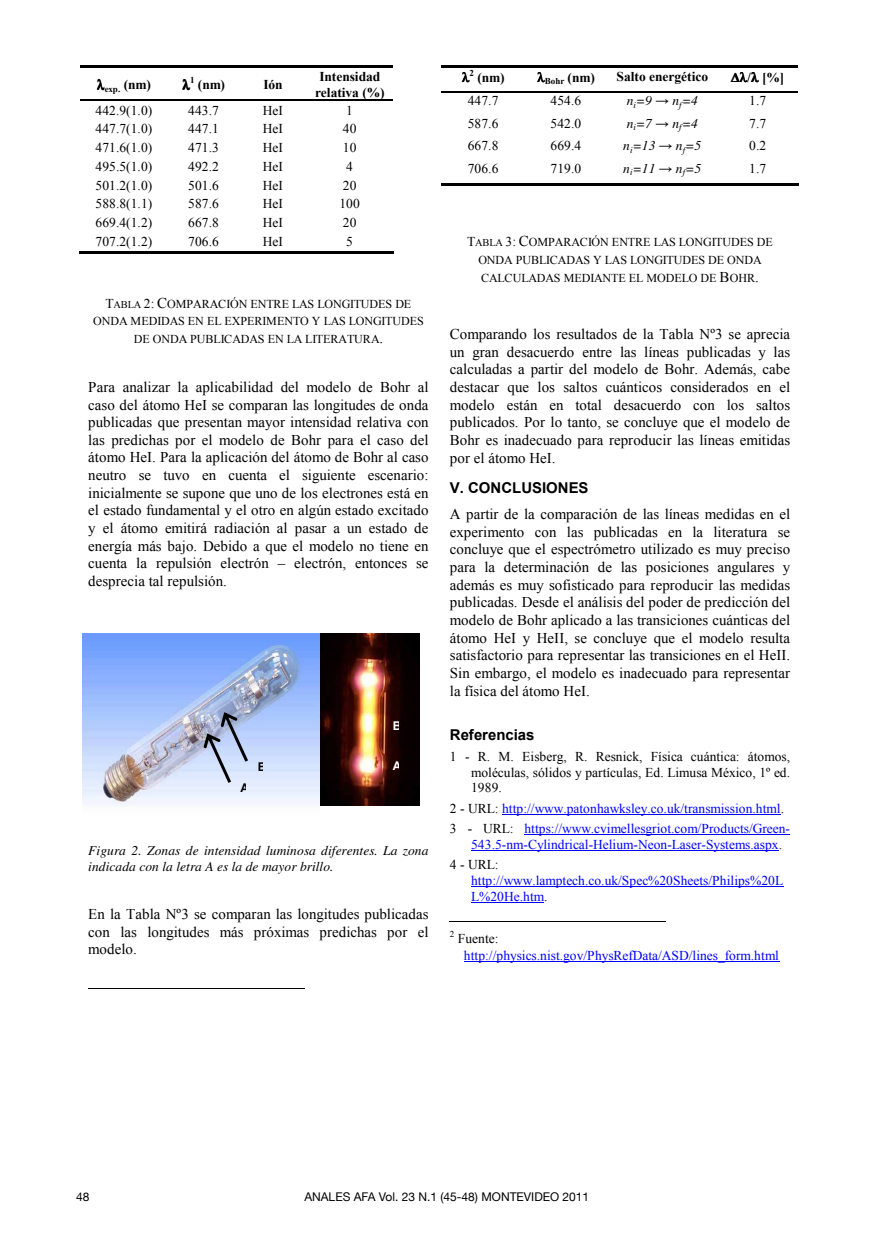
<style>
.page{position:relative;width:872px;height:1246px;background:#fff}
.page>*{position:absolute;margin:0;border:0;box-sizing:border-box;transform-origin:0 0}
.t1{font:15px/17.7px "Times New Roman";color:#000;text-align:justify}
.t2{font:700 15px "Arial";color:#000}
.t3{font:13.5px/15.9px "Times New Roman";letter-spacing:.005em;color:#000;text-align:justify}
.t4{font:13.5px/20.4px "Times New Roman";color:#00f}
.t5{font:italic 13.5px/15.9px "Times";color:#000}
.t6{font:700 13.5px/15.9px "Times New Roman";letter-spacing:-.005em;color:#000;text-align:center}
.t7{font:12px/17.7px "Times New Roman";letter-spacing:-.005em;color:#000;text-align:center}
.t8{font:12px "Helvetica Neue LT";color:#000}
.t9{font:700 12px "Arial";color:#000}
.t10{font:700 12px "Arial";color:#fff}
.t11{font:700 9px "Times New Roman";color:#000}
.s1{font-size:13.5px}
.s2{font-size:10.5px}
.s3{font-size:15px}
.s4{color:#000}
</style>
<div class="page">
<hr style="left:88px;top:988px;width:216px;height:1px;background:#000">
<hr style="left:502px;top:814px;width:278px;height:1px;background:#00f">
<hr style="left:524px;top:834px;width:266px;height:1px;background:#00f">
<hr style="left:471px;top:850px;width:307px;height:1px;background:#00f">
<hr style="left:471px;top:886px;width:312px;height:1px;background:#00f">
<hr style="left:471px;top:902px;width:73px;height:1px;background:#00f">
<hr style="left:450px;top:921px;width:216px;height:1px;background:#000">
<hr style="left:464px;top:961px;width:315px;height:1px;background:#00f">
<hr style="left:80px;top:66px;width:87px;height:2px;background:#000">
<hr style="left:169px;top:66px;width:70px;height:2px;background:#000">
<hr style="left:241px;top:66px;width:64px;height:2px;background:#000">
<hr style="left:308px;top:66px;width:85px;height:2px;background:#000">
<hr style="left:80px;top:100px;width:87px;height:1px;background:#000">
<hr style="left:169px;top:100px;width:70px;height:1px;background:#000">
<hr style="left:241px;top:100px;width:64px;height:1px;background:#000">
<hr style="left:307px;top:100px;width:86px;height:1px;background:#000">
<hr style="left:79px;top:252px;width:89px;height:2px;background:#000">
<hr style="left:169px;top:252px;width:71px;height:2px;background:#000">
<hr style="left:241px;top:252px;width:65px;height:2px;background:#000">
<hr style="left:307px;top:252px;width:86px;height:2px;background:#000">
<hr style="left:442px;top:66px;width:82px;height:2px;background:#000">
<hr style="left:526px;top:66px;width:81px;height:2px;background:#000">
<hr style="left:609px;top:66px;width:107px;height:2px;background:#000">
<hr style="left:718px;top:66px;width:79px;height:2px;background:#000">
<hr style="left:442px;top:91px;width:82px;height:2px;background:#000">
<hr style="left:525px;top:91px;width:82px;height:2px;background:#000">
<hr style="left:608px;top:91px;width:108px;height:2px;background:#000">
<hr style="left:718px;top:91px;width:79px;height:2px;background:#000">
<hr style="left:441px;top:183px;width:83px;height:2px;background:#000">
<hr style="left:526px;top:183px;width:81px;height:2px;background:#000">
<hr style="left:608px;top:183px;width:109px;height:2px;background:#000">
<hr style="left:718px;top:183px;width:80px;height:2px;background:#000">
<img style="left:319px;top:634px;width:101px;height:172px">
<img style="left:83px;top:634px;width:236px;height:172px">
<svg style="left:203px;top:712px;width:45px;height:71px;background:#a8b5cf"></svg>
<p class="t11" style="left:105px;top:82px;width:48px">exp. <sup>(nm)</sup></p>
<p class="t6" style="left:190px;top:76px;width:37px"><sup>1</sup> (nm)</p>
<p class="t6" style="left:263px;top:76px;width:21px">ión</p>
<p class="t6" style="left:315px;top:68px;width:71px">intensidad relativa (%)</p>
<p class="t3" style="left:95px;top:102px;width:58px">442.9(1.0)</p>
<p class="t3" style="left:188px;top:102px;width:32px">443.7</p>
<p class="t3" style="left:263px;top:102px;width:22px">HeI</p>
<p class="t3" style="left:346px;top:102px;width:8px">1</p>
<p class="t3" style="left:95px;top:121px;width:58px">447.7(1.0)</p>
<p class="t3" style="left:188px;top:121px;width:32px">447.1</p>
<p class="t3" style="left:263px;top:121px;width:22px">HeI</p>
<p class="t3" style="left:343px;top:121px;width:15px">40</p>
<p class="t3" style="left:95px;top:139px;width:58px">471.6(1.0)</p>
<p class="t3" style="left:188px;top:139px;width:32px">471.3</p>
<p class="t3" style="left:263px;top:139px;width:22px">HeI</p>
<p class="t3" style="left:343px;top:139px;width:15px">10</p>
<p class="t3" style="left:95px;top:158px;width:58px">495.5(1.0)</p>
<p class="t3" style="left:188px;top:158px;width:32px">492.2</p>
<p class="t3" style="left:263px;top:158px;width:22px">HeI</p>
<p class="t3" style="left:346px;top:158px;width:8px">4</p>
<p class="t3" style="left:95px;top:177px;width:58px">501.2(1.0)</p>
<p class="t3" style="left:188px;top:177px;width:32px">501.6</p>
<p class="t3" style="left:263px;top:177px;width:22px">HeI</p>
<p class="t3" style="left:343px;top:177px;width:15px">20</p>
<p class="t3" style="left:95px;top:196px;width:58px">588.8(1.1)</p>
<p class="t3" style="left:188px;top:196px;width:32px">587.6</p>
<p class="t3" style="left:263px;top:196px;width:22px">HeI</p>
<p class="t3" style="left:339px;top:196px;width:22px">100</p>
<p class="t3" style="left:95px;top:214px;width:58px">669.4(1.2)</p>
<p class="t3" style="left:188px;top:214px;width:32px">667.8</p>
<p class="t3" style="left:263px;top:214px;width:22px">HeI</p>
<p class="t3" style="left:343px;top:214px;width:15px">20</p>
<p class="t3" style="left:95px;top:234px;width:58px">707.2(1.2)</p>
<p class="t3" style="left:188px;top:234px;width:32px">706.6</p>
<p class="t3" style="left:263px;top:234px;width:22px">HeI</p>
<p class="t3" style="left:346px;top:234px;width:8px">5</p>
<p class="t7" style="left:93px;top:295px;width:332px"><span class="s1">T</span><span class="s2">ABLA</span> <span class="s1">2:</span> <span class="s3">C</span>OMPARACIÓN ENTRE LAS LONGITUDES DE<br>ONDA MEDIDAS EN EL EXPERIMENTO Y LAS LONGITUDES<br>DE ONDA PUBLICADAS EN LA LITERATURA<span class="s3">.</span></p>
<p class="t1" style="left:88px;top:378px;width:342px">Para analizar la aplicabilidad del modelo de Bohr al caso del átomo HeI se comparan las longitudes de onda publicadas que presentan mayor intensidad relativa con las predichas por el modelo de Bohr para el caso del átomo HeI. Para la aplicación del átomo de Bohr al caso neutro se tuvo en cuenta el siguiente escenario: inicialmente se supone que uno de los electrones está en el estado fundamental y el otro en algún estado excitado y el átomo emitirá radiación al pasar a un estado de energía más bajo. Debido a que el modelo no tiene en cuenta la repulsión electrón – electrón, entonces se desprecia tal repulsión.</p>
<p class="t10" style="left:393px;top:717px;width:10px">B</p>
<p class="t9" style="left:241px;top:780px;width:10px">A</p>
<p class="t9" style="left:258px;top:759px;width:10px">B</p>
<p class="t10" style="left:393px;top:758px;width:10px">A</p>
<p class="t5" style="left:88px;top:842px;width:342px">Figura 2. Zonas de intensidad luminosa diferentes. La zona indicada con la letra A es la de mayor brillo.</p>
<p class="t1" style="left:88px;top:905px;width:342px">En la Tabla Nº3 se comparan las longitudes publicadas con las longitudes más próximas predichas por el modelo.</p>
<p class="t6" style="left:469px;top:69px;width:37px"><sup>2</sup> (nm)</p>
<p class="t11" style="left:545px;top:75px;width:52px">Bohr <sup>(nm)</sup></p>
<p class="t6" style="left:616px;top:68px;width:93px">salto energético</p>
<p class="t6" style="left:731px;top:69px;width:55px">∆ / [%]</p>
<p class="t3" style="left:468px;top:93px;width:32px">447.7</p>
<p class="t3" style="left:550px;top:93px;width:32px">454.6</p>
<p class="t5" style="left:626px;top:93px;width:27px">n<sub>i</sub>=9</p>
<p class="t5" style="left:672px;top:93px;width:27px">n<sub>f</sub>=4</p>
<p class="t3" style="left:749px;top:93px;width:19px">1.7</p>
<p class="t3" style="left:468px;top:115px;width:32px">587.6</p>
<p class="t3" style="left:550px;top:115px;width:32px">542.0</p>
<p class="t5" style="left:626px;top:116px;width:27px">n<sub>i</sub>=7</p>
<p class="t5" style="left:672px;top:116px;width:27px">n<sub>f</sub>=4</p>
<p class="t3" style="left:749px;top:115px;width:19px">7.7</p>
<p class="t3" style="left:468px;top:138px;width:32px">667.8</p>
<p class="t3" style="left:550px;top:138px;width:32px">669.4</p>
<p class="t5" style="left:623px;top:138px;width:34px">n<sub>i</sub>=13</p>
<p class="t5" style="left:676px;top:138px;width:27px">n<sub>f</sub>=5</p>
<p class="t3" style="left:749px;top:138px;width:19px">0.2</p>
<p class="t3" style="left:468px;top:160px;width:32px">706.6</p>
<p class="t3" style="left:550px;top:160px;width:32px">719.0</p>
<p class="t5" style="left:623px;top:161px;width:34px">n<sub>i</sub>=11</p>
<p class="t5" style="left:676px;top:161px;width:27px">n<sub>f</sub>=5</p>
<p class="t3" style="left:749px;top:160px;width:19px">1.7</p>
<p class="t7" style="left:467px;top:233px;width:307px"><span class="s1">T</span><span class="s2">ABLA</span> <span class="s1">3:</span> <span class="s3">C</span>OMPARACIÓN ENTRE LAS LONGITUDES DE<br>ONDA PUBLICADAS Y LAS LONGITUDES DE ONDA<br>CALCULADAS MEDIANTE EL MODELO DE <span class="s3">B</span>OHR<span class="s3">.</span></p>
<p class="t1" style="left:450px;top:325px;width:342px">Comparando los resultados de la Tabla Nº3 se aprecia un gran desacuerdo entre las líneas publicadas y las calculadas a partir del modelo de Bohr. Además, cabe destacar que los saltos cuánticos considerados en el modelo están en total desacuerdo con los saltos publicados. Por lo tanto, se concluye que el modelo de Bohr es inadecuado para reproducir las líneas emitidas por el átomo HeI.</p>
<p class="t2" style="left:450px;top:477px;width:140px">V. CONCLUSIONES</p>
<p class="t1" style="left:450px;top:505px;width:342px">A partir de la comparación de las líneas medidas en el experimento con las publicadas en la literatura se concluye que el espectrómetro utilizado es muy preciso para la determinación de las posiciones angulares y además es muy sofisticado para reproducir las medidas publicadas. Desde el análisis del poder de predicción del modelo de Bohr aplicado a las transiciones cuánticas del átomo HeI y HeII, se concluye que el modelo resulta satisfactorio para representar las transiciones en el HeII.<br>Sin embargo, el modelo es inadecuado para representar la física del átomo HeI.</p>
<p class="t2" style="left:450px;top:725px;width:86px">Referencias</p>
<p class="t3" style="left:471px;top:748px;width:320px;text-indent:-21px">1 - R. M. Eisberg, R. Resnick, Física cuántica: átomos, moléculas, sólidos y partículas, Ed. Limusa México, 1º ed.<br>1989.</p>
<p class="t4" style="left:450px;top:798px;width:342px"><span class="s4">2 - URL:</span> http://www.patonhawksley.co.uk/transmission.html<span class="s4">.<br>3 - URL:</span> https://www.cvimellesgriot.com/Products/Green-</p>
<p class="t4" style="left:450px;top:834px;width:334px;text-indent:21px">543.5-nm-Cylindrical-Helium-Neon-Laser-Systems.aspx<span class="s4">.<br>4 - URL:</span></p>
<p class="t4" style="left:471px;top:872px;width:314px;line-height:15.9px">http://www.lamptech.co.uk/Spec%20Sheets/Philips%20L<br>L%20He.htm<span class="s4">.</span></p>
<p class="t4" style="left:464px;top:930px;width:316px;line-height:16.5px;text-indent:-14px"><sup>2</sup> <span class="s4">Fuente: </span>http://physics.nist.gov/PhysRefData/ASD/lines_form.html</p>
<p class="t8" style="left:76px;top:1189px;width:15px">48</p>
<p class="t8" style="left:304px;top:1189px;width:286px">ANALES AFA Vol. 23 N.1 (45-48) MONTEVIDEO 2011</p>
</div>
